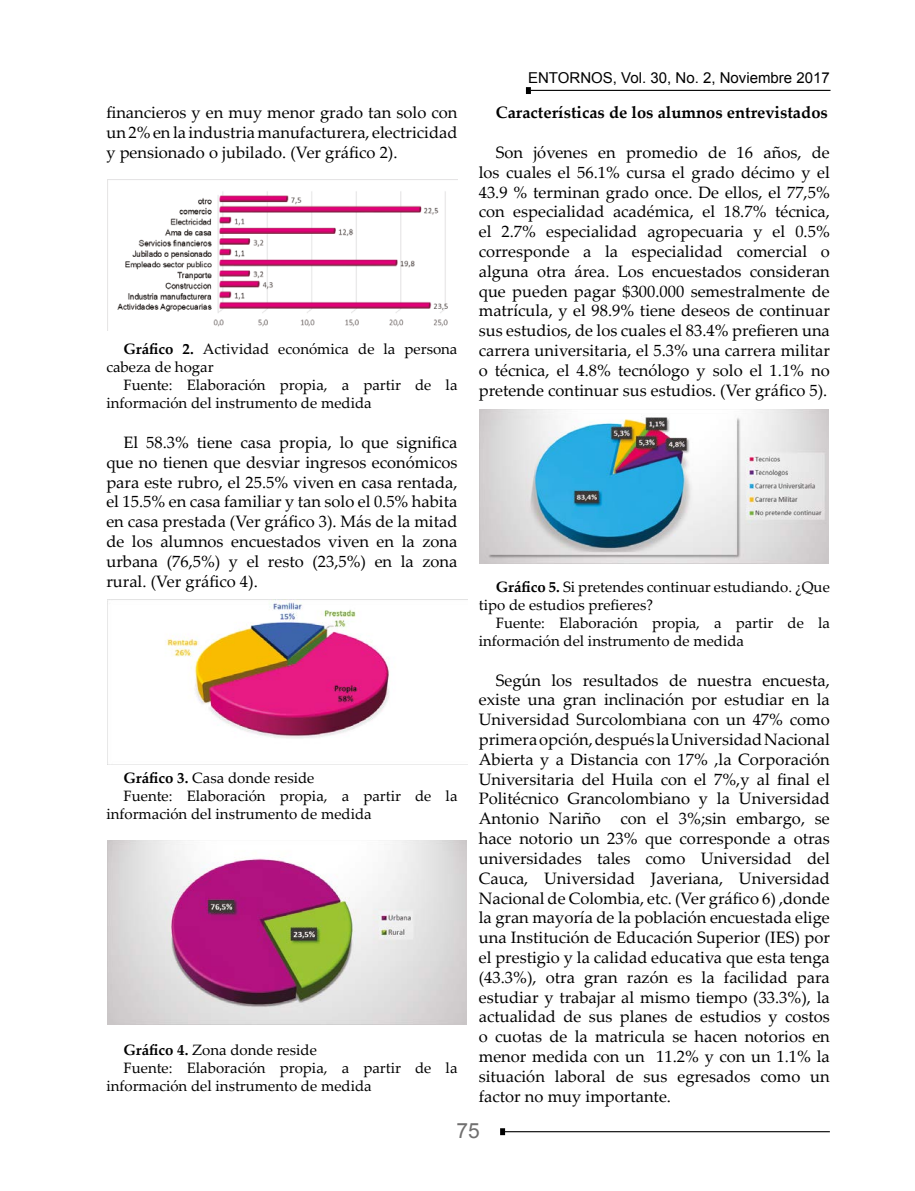
<style>
.page{position:relative;width:915px;height:1191px;background:#fff}
.page>*{position:absolute;margin:0;border:0;box-sizing:border-box;transform-origin:0 0}
.t1{font:21px "Arial";color:#706f6f}
.t2{font:16.5px/19.8px "Palatino Linotype";color:#000;text-align:justify}
.t3{font:700 16.5px "Palatino Linotype";color:#000}
.t4{font:15px/18px "Palatino Linotype";color:#000}
.t5{font:15px "Arial";color:#000}
.s1{font-weight:700}
</style>
<div class="page">
<hr style="left:530px;top:90px;width:300px;height:1px;background:#000">
<svg style="left:525px;top:87px;width:5px;height:7px"></svg>
<hr style="left:502px;top:1131px;width:327px;height:1px;background:#000">
<svg style="left:500px;top:1128px;width:5px;height:7px"></svg>
<img style="left:107px;top:180px;width:341px;height:150px">
<img style="left:107px;top:600px;width:283px;height:164px">
<img style="left:107px;top:840px;width:360px;height:184px">
<img style="left:479px;top:409px;width:349px;height:154px">
<p class="t2" style="left:106px;top:102px;width:352px">financieros y en muy menor grado tan solo con un 2% en la industria manufacturera, electricidad y pensionado o jubilado. (Ver gráfico 2).</p>
<p class="t4" style="left:106px;top:339px;width:352px;text-indent:17px"><span class="s1">Gráfico 2.</span> Actividad económica de la persona cabeza de hogar</p>
<p class="t4" style="left:106px;top:375px;width:352px;text-indent:17px">Fuente: Elaboración propia, a partir de la información del instrumento de medida</p>
<p class="t2" style="left:106px;top:432px;width:352px;text-indent:17px">El 58.3% tiene casa propia, lo que significa que no tienen que desviar ingresos económicos para este rubro, el 25.5% viven en casa rentada, el 15.5% en casa familiar y tan solo el 0.5% habita en casa prestada (Ver gráfico 3). Más de la mitad de los alumnos encuestados viven en la zona urbana (76,5%) y el resto (23,5%) en la zona rural. (Ver gráfico 4).</p>
<p class="t4" style="left:123px;top:768px;width:192px"><span class="s1">Gráfico 3.</span> Casa donde reside</p>
<p class="t4" style="left:123px;top:786px;width:335px">Fuente: Elaboración propia, a partir de la</p>
<p class="t4" style="left:106px;top:804px;width:267px">información del instrumento de medida</p>
<p class="t4" style="left:123px;top:1040px;width:195px"><span class="s1">Gráfico 4.</span> Zona donde reside</p>
<p class="t4" style="left:123px;top:1058px;width:335px">Fuente: Elaboración propia, a partir de la</p>
<p class="t4" style="left:106px;top:1076px;width:267px">información del instrumento de medida</p>
<p class="t5" style="left:528px;top:68px;width:303px">ENTORNOS, Vol. 30, No. 2, Noviembre 2017</p>
<p class="t3" style="left:495px;top:101px;width:333px">Características de los alumnos entrevistados</p>
<p class="t2" style="left:478px;top:142px;width:352px;text-indent:17px">Son jóvenes en promedio de 16 años, de los cuales el 56.1% cursa el grado décimo y el 43.9 % terminan grado once. De ellos, el 77,5% con especialidad académica, el 18.7% técnica, el 2.7% especialidad agropecuaria y el 0.5% corresponde a la especialidad comercial o alguna otra área. Los encuestados consideran que pueden pagar $300.000 semestralmente de matrícula, y el 98.9% tiene deseos de continuar sus estudios, de los cuales el 83.4% prefieren una carrera universitaria, el 5.3% una carrera militar o técnica, el 4.8% tecnólogo y solo el 1.1% no pretende continuar sus estudios. (Ver gráfico 5).</p>
<p class="t4" style="left:478px;top:577px;width:352px;text-indent:17px"><span class="s1">Gráfico 5.</span> Si pretendes continuar estudiando. ¿Que tipo de estudios prefieres?</p>
<p class="t4" style="left:478px;top:613px;width:352px;text-indent:17px">Fuente: Elaboración propia, a partir de la información del instrumento de medida</p>
<p class="t2" style="left:478px;top:669px;width:352px;text-indent:17px">Según los resultados de nuestra encuesta, existe una gran inclinación por estudiar en la Universidad Surcolombiana con un 47% como primera opción, después la Universidad Nacional Abierta y a Distancia con 17% ,la Corporación Universitaria del Huila con el 7%,y al final el Politécnico Grancolombiano y la Universidad Antonio Nariño con el 3%;sin embargo, se hace notorio un 23% que corresponde a otras universidades tales como Universidad del Cauca, Universidad Javeriana, Universidad Nacional de Colombia, etc. (Ver gráfico 6) ,donde la gran mayoría de la población encuestada elige una Institución de Educación Superior (IES) por el prestigio y la calidad educativa que esta tenga (43.3%), otra gran razón es la facilidad para estudiar y trabajar al mismo tiempo (33.3%), la actualidad de sus planes de estudios y costos o cuotas de la matricula se hacen notorios en menor medida con un 11.2% y con un 1.1% la situación laboral de sus egresados como un factor no muy importante.</p>
<p class="t1" style="left:456px;top:1116px;width:25px">75</p>
</div>
